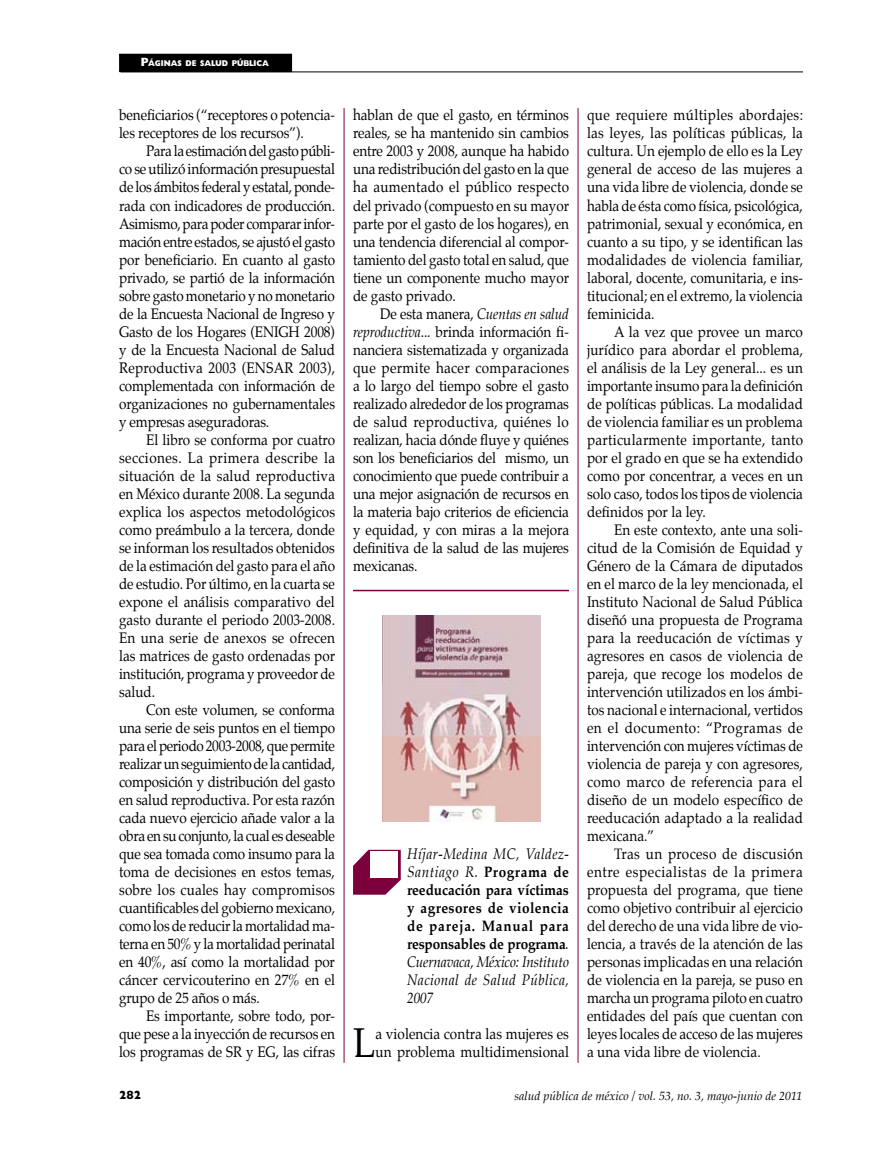
<style>
.page{position:relative;width:893px;height:1149px;background:#fff}
.page>*{position:absolute;margin:0;border:0;box-sizing:border-box;transform-origin:0 0}
.t1{font:40.8px "Palatino";color:#000;scale:.9 1}
.t2{font:15px/18px "Palatino";letter-spacing:-.005em;color:#000;text-align:justify;scale:.9 1}
.t3{font:700 15px/18px "Palatino";letter-spacing:.035em;color:#000;text-align:justify;scale:.9 1}
.t4{font:italic 12px "Palatino";color:#000}
.t5{font:800 12px "Gill Sans";color:#000;scale:.9 1}
.t6{font:800 8.4px "Gill Sans";color:#fff;scale:.9 1}
.s1{font-size:12px}
.s2{font-style:italic}
.s3{font-weight:400;font-style:italic}
</style>
<div class="page">
<div style="left:120px;top:54px;width:172px;height:18px;background:#000"></div>
<hr style="left:120px;top:72px;width:683px;height:1px;background:#000">
<img style="left:382px;top:615px;width:158px;height:206px">
<hr style="left:344px;top:108px;width:1px;height:954px;background:#7b003b">
<hr style="left:578px;top:108px;width:1px;height:954px;background:#7b003b">
<hr style="left:353px;top:589px;width:216px;height:2px;background:#7b003b">
<svg style="left:353px;top:849px;width:48px;height:45px"></svg>
<div style="left:370px;top:851px;width:27px;height:26px;background:#fff"></div>
<p class="t6" style="left:141px;top:59px;width:144px"><span class="s1">P</span>ÁGINAS DE SALUD PÚBLICA</p>
<p class="t2" style="left:119px;top:107px;width:241px">beneficiarios (“receptores o potencia&shy;les receptores de los recursos”).</p>
<p class="t2" style="left:119px;top:143px;width:242px;text-indent:27px">Para la estimación del gasto públi&shy;co se utilizó información presupuestal de los ámbitos federal y estatal, ponde&shy;rada con indicadores de producción.<br>Asimismo, para poder comparar infor&shy;mación entre estados, se ajustó el gasto por beneficiario. En cuanto al gasto privado, se partió de la información sobre gasto monetario y no monetario de la Encuesta Nacional de Ingreso y Gasto de los Hogares (ENIGH 2008) y de la Encuesta Nacional de Salud Reproductiva 2003 (ENSAR 2003), complementada con información de organizaciones no gubernamentales y empresas aseguradoras.</p>
<p class="t2" style="left:119px;top:431px;width:242px;text-indent:27px">El libro se conforma por cuatro secciones. La primera describe la situación de la salud reproductiva en México durante 2008. La segunda explica los aspectos metodológicos como preámbulo a la tercera, donde se informan los resultados obtenidos de la estimación del gasto para el año de estudio. Por último, en la cuarta se expone el análisis comparativo del gasto durante el periodo 2003-2008.<br>En una serie de anexos se ofrecen las matrices de gasto ordenadas por institución, programa y proveedor de salud.</p>
<p class="t2" style="left:119px;top:701px;width:242px;text-indent:27px">Con este volumen, se conforma una serie de seis puntos en el tiempo para el periodo 2003-2008, que permite realizar un seguimiento de la cantidad, composición y distribución del gasto en salud reproductiva. Por esta razón cada nuevo ejercicio añade valor a la obra en su conjunto, la cual es deseable que sea tomada como insumo para la toma de decisiones en estos temas, sobre los cuales hay compromisos cuantificables del gobierno mexicano, como los de reducir la mortalidad ma&shy;terna en 50% y la mortalidad perinatal en 40%, así como la mortalidad por cáncer cervicouterino en 27% en el grupo de 25 años o más.</p>
<p class="t2" style="left:119px;top:1007px;width:241px;text-indent:27px">Es importante, sobre todo, por&shy;que pese a la inyección de recursos en los programas de SR y EG, las cifras</p>
<p class="t2" style="left:353px;top:107px;width:242px">hablan de que el gasto, en términos reales, se ha mantenido sin cambios entre 2003 y 2008, aunque ha habido una redistribución del gasto en la que ha aumentado el público respecto del privado (compuesto en su mayor parte por el gasto de los hogares), en una tendencia diferencial al compor&shy;tamiento del gasto total en salud, que tiene un componente mucho mayor de gasto privado.</p>
<p class="t2" style="left:353px;top:305px;width:242px;text-indent:27px">De esta manera, <span class="s2">Cuentas en salud reproductiva</span>... brinda información fi&shy;nanciera sistematizada y organizada que permite hacer comparaciones a lo largo del tiempo sobre el gasto realizado alrededor de los programas de salud reproductiva, quiénes lo realizan, hacia dónde fluye y quiénes son los beneficiarios del mismo, un conocimiento que puede contribuir a una mejor asignación de recursos en la materia bajo criterios de eficiencia y equidad, y con miras a la mejora definitiva de la salud de las mujeres mexicanas.</p>
<p class="t3" style="left:407px;top:846px;width:181px"><span class="s3">Híjar-Medina MC, Valdez-Santiago R.</span> Programa de reeducación para víctimas y agresores de violencia de pareja. Manual para responsables de programa<span class="s3">.<br>Cuernavaca, México: Instituto Nacional de Salud Pública, 2007</span></p>
<h1 class="t1" style="left:353px;top:1016px;width:26px">L</h1>
<p class="t2" style="left:375px;top:1025px;width:217px">a violencia contra las mujeres es un problema multidimensional</p>
<p class="t2" style="left:587px;top:107px;width:242px">que requiere múltiples abordajes: las leyes, las políticas públicas, la cultura. Un ejemplo de ello es la Ley general de acceso de las mujeres a una vida libre de violencia, donde se habla de ésta como física, psicológica, patrimonial, sexual y económica, en cuanto a su tipo, y se identifican las modalidades de violencia familiar, laboral, docente, comunitaria, e ins&shy;titucional; en el extremo, la violencia feminicida.</p>
<p class="t2" style="left:587px;top:323px;width:242px;text-indent:27px">A la vez que provee un marco jurídico para abordar el problema, el análisis de la Ley general... es un importante insumo para la definición de políticas públicas. La modalidad de violencia familiar es un problema particularmente importante, tanto por el grado en que se ha extendido como por concentrar, a veces en un solo caso, todos los tipos de violencia definidos por la ley.</p>
<p class="t2" style="left:587px;top:521px;width:242px;text-indent:27px">En este contexto, ante una soli&shy;citud de la Comisión de Equidad y Género de la Cámara de diputados en el marco de la ley mencionada, el Instituto Nacional de Salud Pública diseñó una propuesta de Programa para la reeducación de víctimas y agresores en casos de violencia de pareja, que recoge los modelos de intervención utilizados en los ámbi&shy;tos nacional e internacional, vertidos en el documento: “Programas de intervención con mujeres víctimas de violencia de pareja y con agresores, como marco de referencia para el diseño de un modelo específico de reeducación adaptado a la realidad mexicana.”</p>
<p class="t2" style="left:587px;top:845px;width:242px;text-indent:27px">Tras un proceso de discusión entre especialistas de la primera propuesta del programa, que tiene como objetivo contribuir al ejercicio del derecho de una vida libre de vio&shy;lencia, a través de la atención de las personas implicadas en una relación de violencia en la pareja, se puso en marcha un programa piloto en cuatro entidades del país que cuentan con leyes locales de acceso de las mujeres a una vida libre de violencia.</p>
<p class="t5" style="left:119px;top:1087px;width:26px">282</p>
<p class="t4" style="left:515px;top:1088px;width:289px">salud pública de méxico / vol. 53, no. 3, mayo-junio de 2011</p>
</div>
